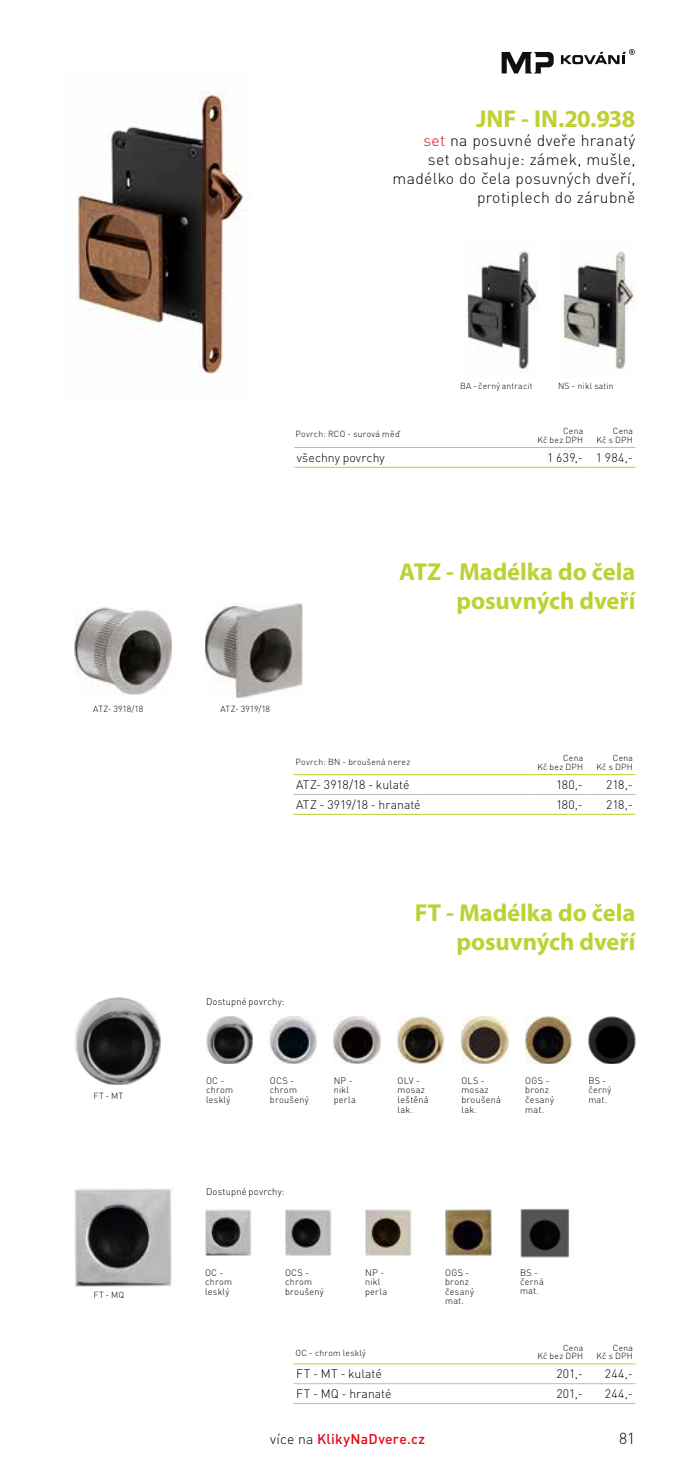
<style>
.page{position:relative;width:695px;height:1474px;background:#fff}
.page>*{position:absolute;margin:0;border:0;box-sizing:border-box;transform-origin:0 0}
.t1{font:700 24.5px/29.4px "Myriad Pro";color:#bed133;text-align:right}
.t2{font:300 15.75px/18.9px "DIN Pro";letter-spacing:.025em;color:#000;text-align:right}
.t3{font:500 14px "DIN Pro";letter-spacing:.02em;color:#e30613}
.t4{font:300 12.25px "DIN Pro";color:#000}
.t5{font:300 9.62px "DIN Pro";letter-spacing:.02em;color:#000}
.t6{font:300 9.28px/9.6px "DIN Pro";letter-spacing:.03em;color:#000}
.t7{font:300 8.75px/8.8px "DIN Pro";letter-spacing:.03em;color:#000;text-align:right}
.s1{color:#e30613}
.s2{font-weight:300;color:#000}
</style>
<div class="page">
<svg style="left:501px;top:52px;width:52px;height:21px"></svg>
<svg style="left:561px;top:49px;width:74px;height:15px"></svg>
<hr style="left:294px;top:447px;width:240px;height:1px;background:#bed133">
<hr style="left:534px;top:447px;width:51px;height:1px;background:#bed133">
<hr style="left:585px;top:447px;width:50px;height:1px;background:#bed133">
<hr style="left:294px;top:467px;width:240px;height:1px;background:#bed133">
<hr style="left:534px;top:467px;width:51px;height:1px;background:#bed133">
<hr style="left:585px;top:467px;width:50px;height:1px;background:#bed133">
<hr style="left:293px;top:794px;width:241px;height:1px;background:#bcbcbc">
<hr style="left:534px;top:794px;width:51px;height:1px;background:#bcbcbc">
<hr style="left:585px;top:794px;width:50px;height:1px;background:#bcbcbc">
<hr style="left:293px;top:774px;width:241px;height:1px;background:#bed133">
<hr style="left:534px;top:774px;width:51px;height:1px;background:#bed133">
<hr style="left:585px;top:774px;width:50px;height:1px;background:#bed133">
<hr style="left:293px;top:814px;width:241px;height:1px;background:#bed133">
<hr style="left:534px;top:814px;width:51px;height:1px;background:#bed133">
<hr style="left:585px;top:814px;width:50px;height:1px;background:#bed133">
<hr style="left:293px;top:1383px;width:241px;height:1px;background:#bcbcbc">
<hr style="left:534px;top:1383px;width:51px;height:1px;background:#bcbcbc">
<hr style="left:585px;top:1383px;width:50px;height:1px;background:#bcbcbc">
<hr style="left:293px;top:1363px;width:241px;height:1px;background:#bed133">
<hr style="left:534px;top:1363px;width:51px;height:1px;background:#bed133">
<hr style="left:585px;top:1363px;width:50px;height:1px;background:#bed133">
<hr style="left:293px;top:1402px;width:241px;height:1px;background:#bed133">
<hr style="left:534px;top:1402px;width:51px;height:1px;background:#bed133">
<hr style="left:585px;top:1402px;width:50px;height:1px;background:#bed133">
<img style="left:74px;top:608px;width:98px;height:86px">
<img style="left:77px;top:90px;width:171px;height:284px">
<img style="left:467px;top:251px;width:71px;height:119px">
<img style="left:206px;top:1016px;width:47px;height:47px">
<img style="left:270px;top:1016px;width:46px;height:47px">
<img style="left:333px;top:1016px;width:47px;height:47px">
<img style="left:397px;top:1016px;width:47px;height:47px">
<img style="left:461px;top:1016px;width:47px;height:47px">
<img style="left:525px;top:1016px;width:47px;height:47px">
<img style="left:588px;top:1016px;width:47px;height:47px">
<img style="left:74px;top:997px;width:87px;height:87px">
<img style="left:205px;top:604px;width:97px;height:93px">
<img style="left:205px;top:1209px;width:46px;height:46px">
<img style="left:285px;top:1209px;width:46px;height:46px">
<img style="left:365px;top:1209px;width:46px;height:46px">
<img style="left:445px;top:1209px;width:46px;height:46px">
<img style="left:74px;top:1188px;width:98px;height:99px">
<img style="left:563px;top:251px;width:72px;height:118px">
<img style="left:520px;top:1209px;width:50px;height:49px">
<h1 class="t1" style="left:476px;top:104px;width:160px">JNF - IN.20.938</h1>
<h2 class="t2" style="left:392px;top:130px;width:244px"><span class="s1">set</span> na posuvné dveře hranatý<br>set obsahuje: zámek, mušle, madélko do čela posuvných dveří, protiplech do zárubně</h2>
<p class="t7" style="left:93px;top:703px;width:52px">ATZ- 3918/18</p>
<p class="t7" style="left:93px;top:1090px;width:31px">FT - MT</p>
<p class="t7" style="left:93px;top:1290px;width:32px">FT - MQ</p>
<p class="t7" style="left:295px;top:428px;width:105px">Povrch: RCO - surová měď</p>
<p class="t7" style="left:460px;top:381px;width:74px">BA - černý antracit</p>
<p class="t7" style="left:558px;top:381px;width:57px">NS - nikl satin</p>
<p class="t7" style="left:537px;top:426px;width:47px">Cena<br>Kč bez DPH</p>
<p class="t7" style="left:596px;top:426px;width:38px">Cena<br>Kč s DPH</p>
<h3 class="t4" style="left:297px;top:448px;width:90px">všechny povrchy</h3>
<h3 class="t4" style="left:547px;top:448px;width:87px">1 639,- 1 984,-</h3>
<h1 class="t1" style="left:399px;top:556px;width:237px">ATZ - Madélka do čela posuvných dveří</h1>
<p class="t7" style="left:220px;top:703px;width:51px">ATZ- 3919/18</p>
<p class="t7" style="left:295px;top:756px;width:116px">Povrch: BN - broušená nerez</p>
<p class="t7" style="left:537px;top:753px;width:47px">Cena<br>Kč bez DPH</p>
<p class="t7" style="left:596px;top:753px;width:38px">Cena<br>Kč s DPH</p>
<h3 class="t4" style="left:296px;top:775px;width:115px">ATZ- 3918/18 - kulaté</h3>
<h3 class="t4" style="left:556px;top:775px;width:29px">180,-</h3>
<h3 class="t4" style="left:606px;top:775px;width:28px">218,-</h3>
<h3 class="t4" style="left:296px;top:795px;width:126px">ATZ - 3919/18 - hranaté</h3>
<h3 class="t4" style="left:556px;top:795px;width:29px">180,-</h3>
<h3 class="t4" style="left:606px;top:795px;width:28px">218,-</h3>
<p class="t5" style="left:206px;top:993px;width:80px">Dostupné povrchy:</p>
<h1 class="t1" style="left:415px;top:896px;width:222px">FT - Madélka do čela posuvných dveří</h1>
<p class="t6" style="left:206px;top:1074px;width:29px">OC - chrom lesklý</p>
<p class="t6" style="left:270px;top:1074px;width:40px">OCS - chrom broušený</p>
<p class="t6" style="left:333px;top:1074px;width:24px">NP - nikl perla</p>
<p class="t6" style="left:397px;top:1074px;width:33px">OLV - mosaz leštěná lak.</p>
<p class="t6" style="left:461px;top:1074px;width:41px">OLS - mosaz broušená lak.</p>
<p class="t6" style="left:525px;top:1074px;width:30px">OGS - bronz česaný mat.</p>
<p class="t6" style="left:588px;top:1074px;width:25px">BS - černý mat.</p>
<p class="t5" style="left:206px;top:1183px;width:80px">Dostupné povrchy:</p>
<p class="t6" style="left:205px;top:1267px;width:29px">OC - chrom lesklý</p>
<p class="t6" style="left:285px;top:1267px;width:40px">OCS - chrom broušený</p>
<p class="t6" style="left:365px;top:1267px;width:24px">NP - nikl perla</p>
<p class="t6" style="left:445px;top:1267px;width:30px">OGS - bronz česaný mat.</p>
<p class="t6" style="left:520px;top:1266px;width:25px">BS - černá mat.</p>
<p class="t7" style="left:295px;top:1347px;width:72px">OC - chrom lesklý</p>
<p class="t7" style="left:537px;top:1342px;width:47px">Cena<br>Kč bez DPH</p>
<p class="t7" style="left:596px;top:1342px;width:38px">Cena<br>Kč s DPH</p>
<h3 class="t4" style="left:296px;top:1364px;width:87px">FT - MT - kulaté</h3>
<h3 class="t4" style="left:556px;top:1364px;width:28px">201,-</h3>
<h3 class="t4" style="left:604px;top:1364px;width:29px">244,-</h3>
<h3 class="t4" style="left:296px;top:1384px;width:97px">FT - MQ - hranaté</h3>
<h3 class="t4" style="left:556px;top:1384px;width:28px">201,-</h3>
<h3 class="t4" style="left:604px;top:1384px;width:29px">244,-</h3>
<h3 class="t3" style="left:270px;top:1427px;width:156px"><span class="s2">více na</span> KlikyNaDvere.cz</h3>
<h2 class="t2" style="left:619px;top:1427px;width:18px">81</h2>
</div>
